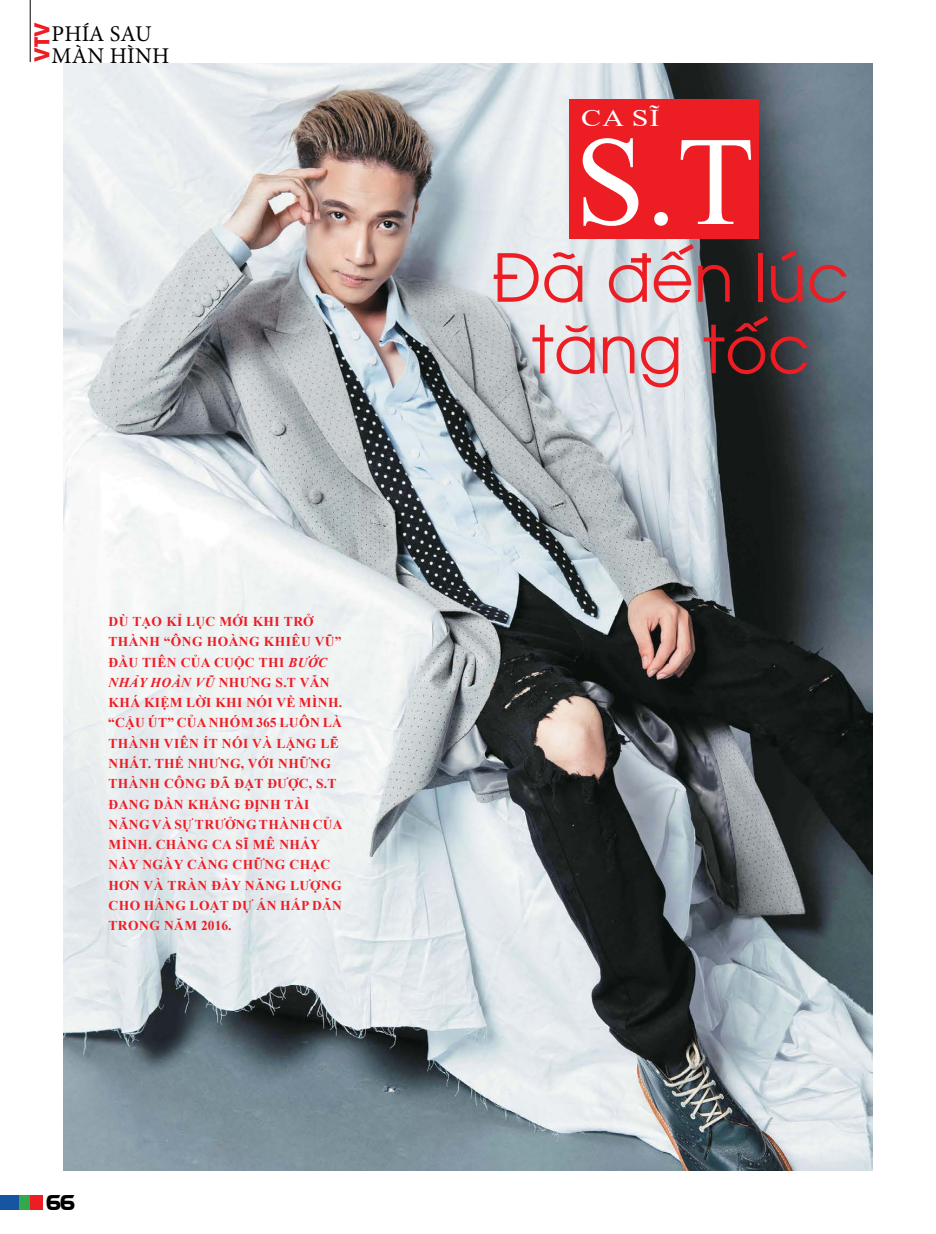
<style>
.page{position:relative;width:936px;height:1234px;background:#fff}
.page>*{position:absolute;margin:0;border:0;box-sizing:border-box;transform-origin:0 0}
.t1{font:126.6px "Times New Roman";color:#fff}
.t2{font:65.55px/71.4px "UTM Avo";color:#ed1d24;text-align:center}
.t3{font:24px "Times New Roman";color:#fff;scale:1.25 1}
.t4{font:22.5px/21.8px "Minion Pro";letter-spacing:.01em;color:#000}
.t5{font:21px "UTM Eremitage";color:#000}
.t6{font:700 20.25px "UTM Avo";color:#ed1d24}
.t7{font:700 13.5px/20.2px "Times New Roman";letter-spacing:.035em;color:#ed1d24}
.s1{font-style:italic}
</style>
<div class="page">
<div style="left:18px;top:1194px;width:13px;height:15px;background:#33a94e"></div>
<div style="left:31px;top:1194px;width:12px;height:15px;background:#ed1d24"></div>
<div style="left:0;top:1194px;width:18px;height:15px;background:#1655a0"></div>
<hr style="left:30px;top:0;width:1px;height:62px;background:#000">
<img style="left:64px;top:64px;width:808px;height:1105px">
<div style="left:569px;top:99px;width:189px;height:139px;background:#ed1d24"></div>
<h3 class="t6" style="left:25px;top:62px;width:41px;rotate:-90deg">VTV</h3>
<h3 class="t4" style="left:52px;top:23px;width:119px">PHÍA SAU<br>MÀN HÌNH</h3>
<p class="t7" style="left:108px;top:611px;width:236px">DÙ TẠO KỈ LỤC MỚI KHI TRỞ<br>THÀNH “ÔNG HOÀNG KHIÊU VŨ”<br>ĐẦU TIÊN CỦA C UỘC THI <span class="s1">BƯỚC<br>NHẢY HOÀN VŨ</span> NHƯNG S.T VẪN<br>KHÁ KIỆM LỜI KHI NÓI VỀ MÌNH. “CẬU ÚT” CỦA NHÓM 365 LUÔN LÀ<br>THÀNH VIÊN ÍT NÓI VÀ LẶNG LẼ<br>NHẤT. THẾ NHƯNG, VỚI NHỮNG<br>THÀNH C ÔNG ĐÃ ĐẠT ĐƯỢC, S.T<br>ĐANG DẦN KHẲNG ĐỊNH TÀI<br>NĂNG VÀ SỰ TRƯỞNG THÀNH C ỦA<br>MÌNH. CHÀNG CA SĨ MÊ NHẢY<br>NÀY NGÀY C ÀNG C HỮNG C HẠC<br>HƠN VÀ TRÀN ĐẦY NĂNG LƯỢNG<br>C HO HÀNG LOẠT DỰ ÁN HẤP DẪN<br>TRONG NĂM 2016.</p>
<h3 class="t5" style="left:45px;top:1186px;width:31px">66</h3>
<h3 class="t3" style="left:581px;top:101px;width:64px">Ca sĩ</h3>
<h1 class="t1" style="left:574px;top:92px;width:181px">S.T</h1>
<h2 class="t2" style="left:492px;top:236px;width:358px">Đã đến lúc tăng tốc</h2>
</div>
